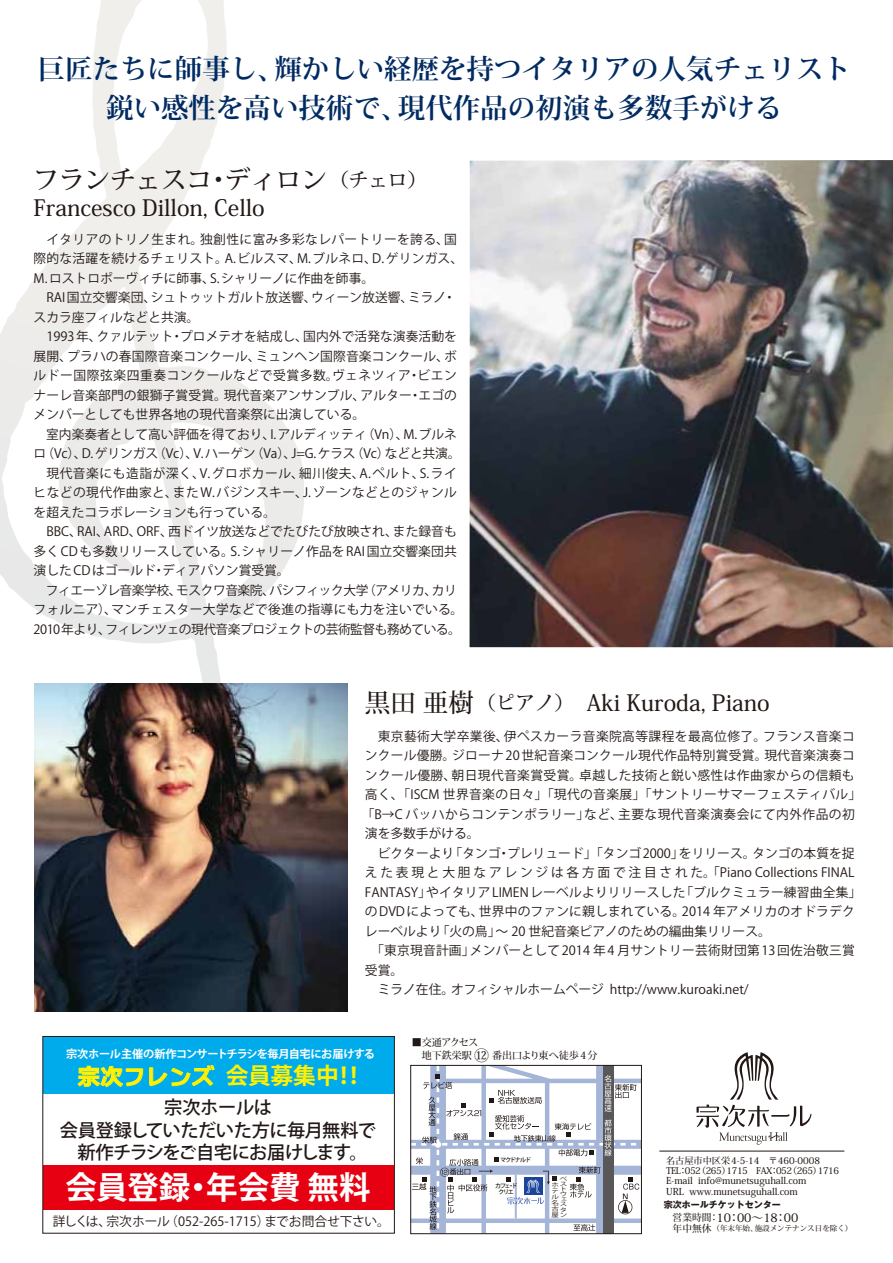
<style>
.page{position:relative;width:893px;height:1263px;background:#fff}
.page>*{position:absolute;margin:0;border:0;box-sizing:border-box;transform-origin:0 0}
.t1{font:700 31.5px "Koz Go Pro";color:#fff}
.t2{font:700 27.45px/39px "Koz Min Pro";color:#002b62;text-align:center}
.t3{font:500 25.5px "Koz Min Pro";color:#221815}
.t4{font:700 22.8px "Koz Go Pro";letter-spacing:-.01em;color:#fff100}
.t5{font:500 22.5px "Koz Min Pro";color:#221815}
.t6{font:500 18.3px/22.2px "Koz Go Pro";letter-spacing:-.03em;color:#221815;text-align:center}
.t7{font:12.75px/19.5px "Koz Go Pro";letter-spacing:.01em;color:#221815}
.t8{font:500 11.7px "Koz Min Pro";color:#221815}
.t9{font:700 11.25px "Koz Go Pro";letter-spacing:-.03em;color:#fff}
.t10{font:500 10.05px/13px "Koz Min Pro";color:#221815}
.t11{font:500 9.45px/10.2px "Koz Min Pro";color:#221815}
.t12{font:500 9.15px/10.2px "Koz Min Pro";letter-spacing:-.05em;color:#221815}
.t13{font:700 9px "Gothic MB101 Pro";color:#221815}
.t14{font:500 7.5px "Koz Min Pro";color:#221815}
.t15{font:500 6px/6px "Koz Go Pro";letter-spacing:-.19em;color:#221815;text-align:center}
.t16{font:6px/5.7px "Koz Go Pro";color:#221815;text-align:justify;scale:1.25 1}
.t17{font:5.7px/5.1px "Koz Go Pro";color:#221815;scale:1.33 1}
.s1{font-size:19.5px}
.s2{font-size:25.5px}
.s3{font-family:"Universal Line DSP E";font-weight:400}
.s4{font-size:15px}
.s5{font-size:9.75px}
.s6{font-size:5.7px}
</style>
<div class="page">
<img style="left:470px;top:160px;width:423px;height:487px">
<svg style="left:2px;top:0;width:266px;height:625px"></svg>
<img style="left:34px;top:683px;width:313px;height:328px">
<svg style="left:412px;top:1067px;width:228px;height:165px"></svg>
<hr style="left:659px;top:1151px;width:185px;height:1px;background:#221815">
<svg style="left:696px;top:1052px;width:116px;height:93px"></svg>
<div style="left:43px;top:1036px;width:351px;height:57px;background:#00abeb"></div>
<div style="left:43px;top:1166px;width:351px;height:44px;background:#e60012"></div>
<svg style="left:78px;top:1065px;width:65px;height:22px"></svg>
<svg style="left:149px;top:1065px;width:66px;height:21px"></svg>
<div style="left:410px;top:1065px;width:232px;height:169px;border:1px solid #221815"></div>
<div style="left:42px;top:1036px;width:353px;height:197px;border:1px solid #221815"></div>
<h2 class="t2" style="left:38px;top:48px;width:815px">巨匠たちに師事し、輝かしい経歴を持つイタリアの人気チェリスト鋭い感性を高い技術で、現代作品の初演も多数手がける</h2>
<h3 class="t3" style="left:34px;top:161px;width:395px">フランチェスコ・ディロン<span class="s1">（チェロ）</span></h3>
<h3 class="t5" style="left:34px;top:192px;width:233px">Francesco Dillon, Cello</h3>
<p class="t7" style="left:34px;top:230px;width:431px">　イタリアのトリノ生まれ。独創性に富み多彩なレパートリーを誇る、国際的な活躍を続けるチェリスト。A.ビルスマ、M.ブルネロ、D.ゲリンガス、M. ロストロポーヴィチに師事、S. シャリーノに作曲を師事。<br>　RAI 国立交響楽団、シュトゥットガルト放送響、ウィーン放送響、ミラノ・スカラ座フィルなどと共演。<br>　1993 年、クァルテット・プロメテオを結成し、国内外で活発な演奏活動を展開、プラハの春国際音楽コンクール、ミュンヘン国際音楽コンクール、ボルドー国際弦楽四重奏コンクールなどで受賞多数。ヴェネツィア・ビエンナーレ音楽部門の銀獅子賞受賞。現代音楽アンサンブル、アルター・エゴのメンバーとしても世界各地の現代音楽祭に出演している。<br>　室内楽奏者として高い評価を得ており、I.アルディッティ（Vn）、M.ブルネロ（Vc）、D.ゲリンガス（Vc）、V.ハーゲン（Va）、J=G.ケラス（Vc）などと共演。　現代音楽にも造詣が深く、V.グロボカール、細川俊夫、A.ペルト、S.ライヒなどの現代作曲家と、またW.バジンスキー、J.ゾーンなどとのジャンルを超えたコラボレーションも行っている。<br>　BBC、RAI、ARD、ORF、西ドイツ放送などでたびたび放映され、また録音も多く CD も多数リリースしている。S. シャリーノ作品を RAI 国立交響楽団共演した CD はゴールド・ディアパソン賞受賞。<br>　フィエーゾレ音楽学校、モスクワ音楽院、パシフィック大学（アメリカ、カリフォルニア）、マンチェスター大学などで後進の指導にも力を注いでいる。2010年より、フィレンツェの現代音楽プロジェクトの芸術監督も務めている。</p>
<h3 class="t5" style="left:365px;top:686px;width:406px"><span class="s2">黒田 亜樹</span><span class="s1">（ピアノ）</span>　Aki Kuroda, Piano</h3>
<p class="t7" style="left:362px;top:726px;width:501px">　東京藝術大学卒業後、伊ペスカーラ音楽院高等課程を最高位修了。フランス音楽コンクール優勝。ジローナ 20 世紀音楽コンクール現代作品特別賞受賞。現代音楽演奏コンクール優勝、朝日現代音楽賞受賞。卓越した技術と鋭い感性は作曲家からの信頼も高く、「ISCM 世界音楽の日々」「現代の音楽展」「サントリーサマーフェスティバル」「B→C バッハからコンテンポラリー」など、主要な現代音楽演奏会にて内外作品の初演を多数手がける。<br>　ビクターより「タンゴ・プレリュード」「タンゴ 2000」をリリース。タンゴの本質を捉えた表現と大胆なアレンジは各方面で注目された。「Piano Collections FINAL FANTASY」やイタリアLIMENレーベルよりリリースした「ブルクミュラー練習曲全集」の DVD によっても、世界中のファンに親しまれている。2014 年アメリカのオドラデクレーベルより「火の鳥」～ 20 世紀音楽ピアノのための編曲集リリース。<br>　「東京現音計画」メンバーとして2014 年4 月サントリー芸術財団第13回佐治敬三賞受賞。<br>　ミラノ在住。オフィシャルホームページ http://www.kuroaki.net/</p>
<p class="t9" style="left:66px;top:1047px;width:310px">宗次ホール主催の新作コンサートチラシを毎月自宅にお届けする</p>
<h3 class="t4" style="left:77px;top:1061px;width:289px"><span class="s3">宗次フレンズ</span>会員募集中！！</h3>
<h3 class="t6" style="left:60px;top:1097px;width:318px">宗次ホールは<br>会員登録していただいた方に毎月無料で新作チラシをご自宅にお届けします。</h3>
<h1 class="t1" style="left:65px;top:1167px;width:307px">会員登録・年会費 無料</h1>
<p class="t7" style="left:53px;top:1212px;width:338px">詳しくは、宗次ホール（052-265-1715）までお問合せ下さい。</p>
<p class="t10" style="left:412px;top:1036px;width:187px">■交通アクセス<br>　地下鉄栄駅 <span class="s4">⑫</span> 番出口より東へ徒歩4分</p>
<p class="t15" style="left:501px;top:1157px;width:32px">マクドナルド</p>
<p class="t12" style="left:666px;top:1155px;width:175px">名古屋市中区栄4-5-14　〒460-0008<br>TEL：052（265）1715　FAX：052（265）1716</p>
<p class="t11" style="left:666px;top:1175px;width:142px">E-mail info@munetsuguhall.com<br>URL www.munetsuguhall.com</p>
<p class="t8" style="left:673px;top:1209px;width:127px"><span class="s5">営業時間：</span>10：00～18：00</p>
<p class="t14" style="left:673px;top:1223px;width:181px"><span class="s5">年中無休</span>（年末年始、施設メンテナンス日を除く）</p>
<p class="t17" style="left:560px;top:1177px;width:7px">ベストウェスタ</p>
<p class="t16" style="left:551px;top:1212px;width:14px">屋<span class="s6">ン</span></p>
<p class="t16" style="left:551px;top:1182px;width:7px">ホテル名古</p>
<p class="t15" style="left:495px;top:1183px;width:24px">カフェ・ドクリエ</p>
<p class="t13" style="left:664px;top:1197px;width:118px">宗次ホールチケットセンター</p>
</div>
